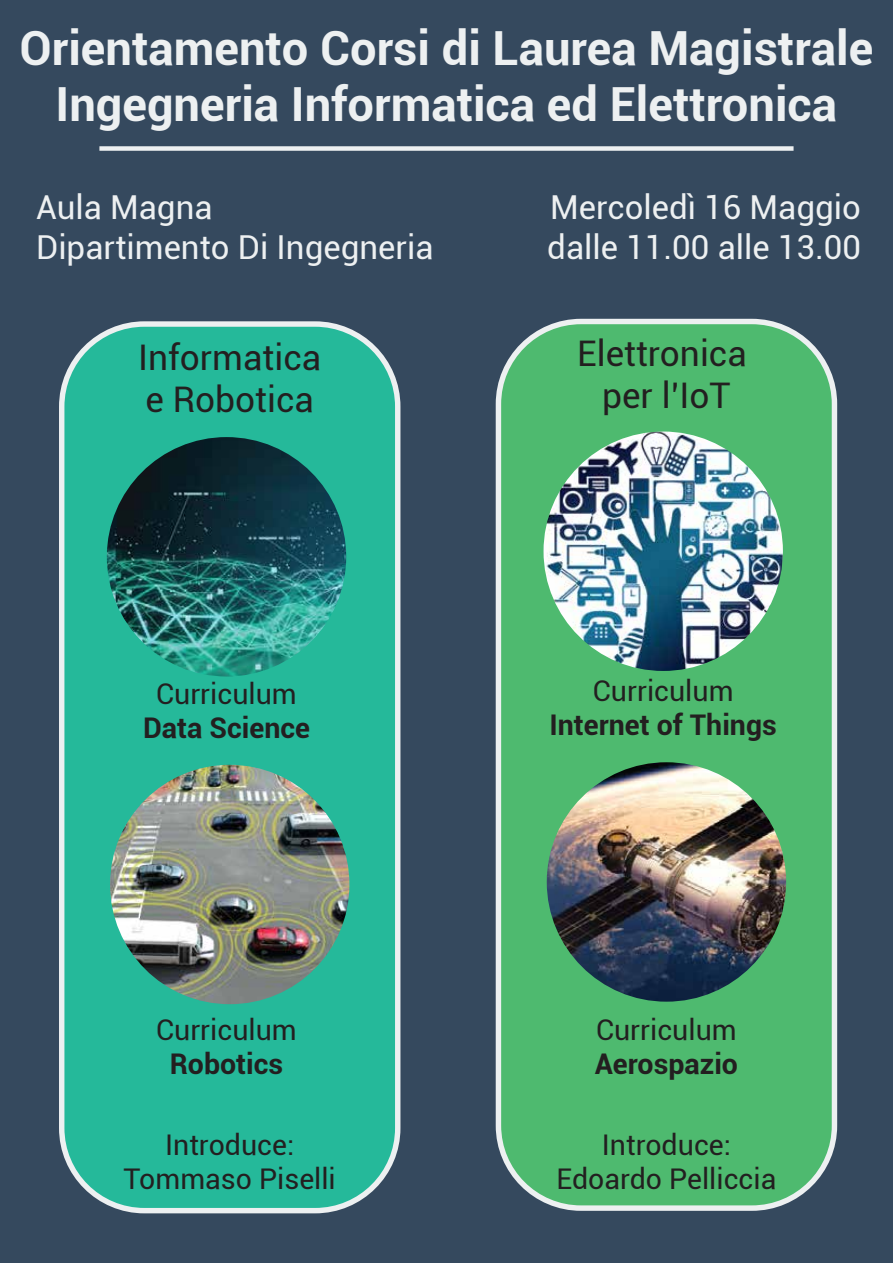
<style>
.page{position:relative;width:893px;height:1263px;background:#35495e}
.page>*{position:absolute;margin:0;border:0;box-sizing:border-box;transform-origin:0 0}
.t1{font:700 47.1px/56.4px "Roboto";color:#edf0f1;text-align:center}
.t2{font:35.25px/42.3px "Roboto";color:#231f20}
.t3{font:33px/39.6px "Roboto";color:#edf0f1}
.t4{font:28.5px/34.2px "Roboto";color:#231f20;text-align:center}
.t5{font:700 28.5px "Roboto";color:#231f20}
</style>
<div class="page">
<div style="left:99px;top:146px;width:694px;height:5px;background:#edf0f1"></div>
<div style="left:62px;top:324px;width:336px;height:887px;background:#25b99a;border-radius:83px"></div>
<div style="left:59px;top:321px;width:341px;height:892px;border:5px solid #edf0f1;border-radius:83px"></div>
<img style="left:107px;top:437px;width:239px;height:239px;border-radius:120px">
<img style="left:110px;top:765px;width:239px;height:239px;border-radius:120px">
<div style="left:498px;top:321px;width:336px;height:887px;background:#4eba6f;border-radius:83px"></div>
<div style="left:496px;top:319px;width:341px;height:892px;border:5px solid #edf0f1;border-radius:83px"></div>
<img style="left:543px;top:431px;width:240px;height:240px;border-radius:120px">
<img style="left:547px;top:762px;width:239px;height:240px;border-radius:120px">
<h1 class="t1" style="left:19px;top:18px;width:855px">Orientamento Corsi di Laurea Magistrale<br>Ingegneria Informatica ed Elettronica</h1>
<p class="t3" style="left:36px;top:186px;width:399px">Aula Magna<br>Dipartimento Di Ingegneria</p>
<p class="t2" style="left:138px;top:335px;width:184px">Informatica e Robotica</p>
<p class="t4" style="left:156px;top:675px;width:142px">Curriculum</p>
<p class="t5" style="left:143px;top:707px;width:169px">Data Science</p>
<p class="t4" style="left:156px;top:1011px;width:142px">Curriculum</p>
<p class="t5" style="left:170px;top:1043px;width:115px">Robotics</p>
<p class="t4" style="left:124px;top:1127px;width:214px">Introduce:<br>Tommaso Piselli</p>
<p class="t3" style="left:547px;top:186px;width:315px">Mercoledì 16 Maggio dalle 11.00 alle 13.00</p>
<p class="t2" style="left:577px;top:331px;width:171px;text-align:center">Elettronica per l’IoT</p>
<p class="t4" style="left:593px;top:672px;width:142px">Curriculum</p>
<p class="t5" style="left:549px;top:704px;width:229px">Internet of Things</p>
<p class="t4" style="left:596px;top:1011px;width:142px">Curriculum</p>
<p class="t5" style="left:595px;top:1043px;width:145px">Aerospazio</p>
<p class="t4" style="left:557px;top:1127px;width:221px">Introduce:<br>Edoardo Pelliccia</p>
</div>
